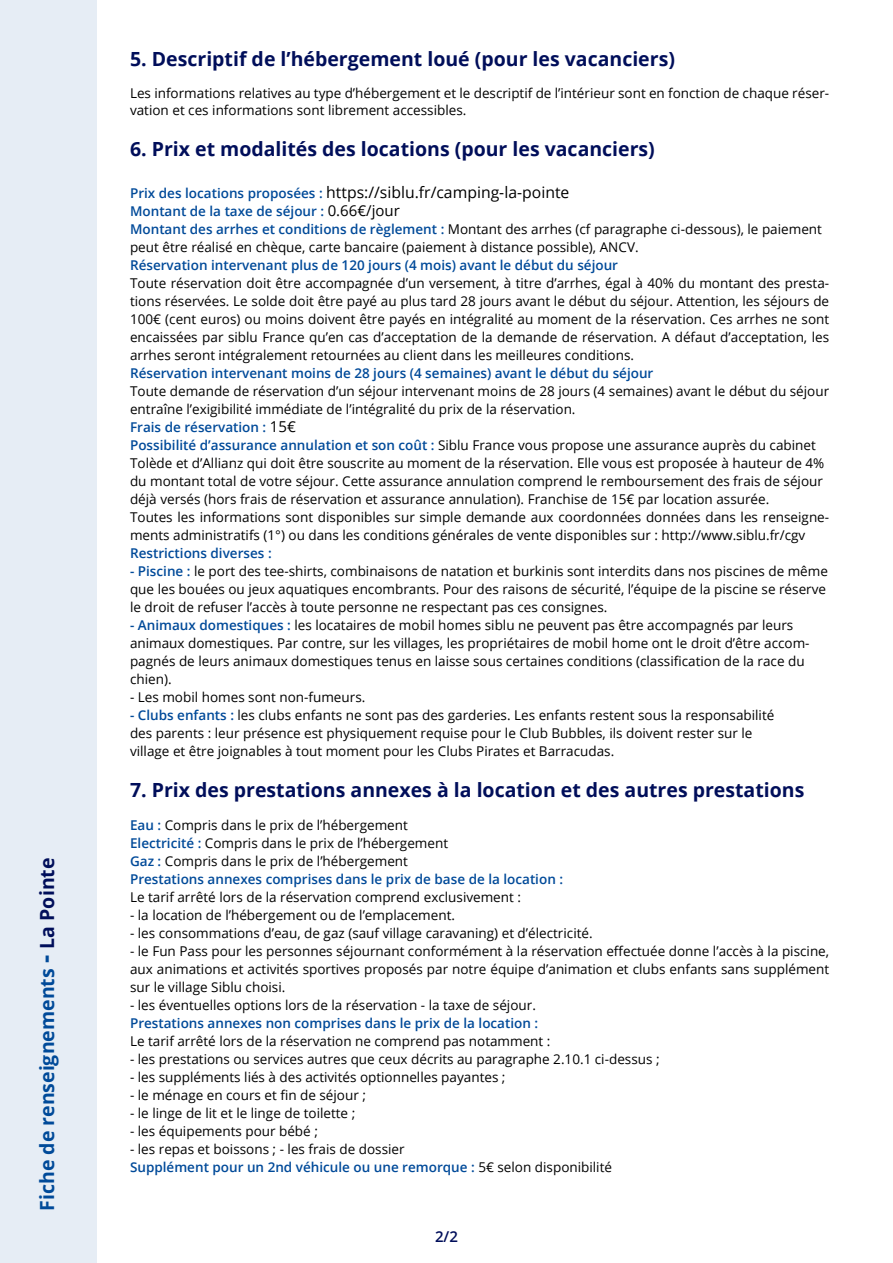
<style>
.page{position:relative;width:893px;height:1263px;background:#fff}
.page>*{position:absolute;margin:0;border:0;box-sizing:border-box;transform-origin:0 0}
.t1{font:700 19.5px "Open Sans";color:#000e5a}
.t2{font:700 19.5px "Open Sans";color:#004a99}
.t3{font:15.75px "Open Sans";color:#000}
.t4{font:600 15px "Open Sans";color:#000e5a}
.t5{font:13.5px/18px "Open Sans";color:#000}
.t6{font:600 13.5px "Open Sans";color:#004a99}
.s1{font-size:25.5px}
.s2{color:#000e5a}
.s3{font-weight:600;font-size:13.5px;color:#004a99}
.s4{font-weight:600;color:#004a99}
.s5{font-size:15px}
</style>
<div class="page">
<div style="left:0;top:0;width:96px;height:1263px;background:#e6edf5"></div>
<h1 class="t2" style="left:33px;top:1211px;width:355px;rotate:-90deg">Fiche de renseignements <span class="s1">-</span> <span class="s2">La Pointe</span></h1>
<h1 class="t1" style="left:130px;top:45px;width:546px">5. Descriptif de l’hébergement loué (pour les vacanciers)</h1>
<p class="t5" style="left:130px;top:85px;width:701px;line-height:16.2px">Les informations relatives au type d’hébergement et le descriptif de l’intérieur sont en fonction de chaque réser&shy;vation et ces informations sont librement accessibles.</p>
<h1 class="t1" style="left:130px;top:135px;width:526px">6. Prix et modalités des locations (pour les vacanciers)</h1>
<p class="t3" style="left:130px;top:181px;width:441px"><span class="s3">Prix des locations proposées :</span> https://siblu.fr/camping-la-pointe</p>
<p class="t5" style="left:130px;top:202px;width:693px"><span class="s4">Montant de la taxe de séjour :</span> <span class="s5">0.66€/jour<br></span><span class="s4">Montant des arrhes et conditions de règlement :</span> Montant des arrhes (cf paragraphe ci-dessous), le paiement peut être réalisé en chèque, carte bancaire (paiement à distance possible), ANCV.</p>
<p class="t6" style="left:130px;top:256px;width:490px">Réservation intervenant plus de 120 jours (4 mois) avant le début du séjour</p>
<p class="t5" style="left:130px;top:274px;width:701px;text-align:justify">Toute réservation doit être accompagnée d’un versement, à titre d’arrhes, égal à 40% du montant des presta&shy;tions réservées. Le solde doit être payé au plus tard 28 jours avant le début du séjour. Attention, les séjours de 100€ (cent euros) ou moins doivent être payés en intégralité au moment de la réservation. Ces arrhes ne sont encaissées par siblu France qu’en cas d’acceptation de la demande de réservation. A défaut d’acceptation, les arrhes seront intégralement retournées au client dans les meilleures conditions.</p>
<p class="t6" style="left:130px;top:364px;width:525px">Réservation intervenant moins de 28 jours (4 semaines) avant le début du séjour</p>
<p class="t5" style="left:130px;top:382px;width:701px">Toute demande de réservation d’un séjour intervenant moins de 28 jours (4 semaines) avant le début du séjour entraîne l’exigibilité immédiate de l’intégralité du prix de la réservation.<br><span class="s4">Frais de réservation :</span> <span class="s5">15€<br></span><span class="s4">Possibilité d’assurance annulation et son coût :</span> Siblu France vous propose une assurance auprès du cabinet Tolède et d’Allianz qui doit être souscrite au moment de la réservation. Elle vous est proposée à hauteur de 4% du montant total de votre séjour. Cette assurance annulation comprend le remboursement des frais de séjour déjà versés (hors frais de réservation et assurance annulation). Franchise de 15€ par location assurée.<br>Toutes les informations sont disponibles sur simple demande aux coordonnées données dans les renseigne&shy;ments administratifs (1°) ou dans les conditions générales de vente disponibles sur : http://www.siblu.fr/cgv</p>
<p class="t6" style="left:130px;top:544px;width:143px">Restrictions diverses :</p>
<p class="t5" style="left:130px;top:562px;width:699px"><span class="s4">- Piscine :</span> le port des tee-shirts, combinaisons de natation et burkinis sont interdits dans nos piscines de même que les bouées ou jeux aquatiques encombrants. Pour des raisons de sécurité, l’équipe de la piscine se réserve le droit de refuser l’accès à toute personne ne respectant pas ces consignes.</p>
<p class="t5" style="left:130px;top:616px;width:681px"><span class="s4">- Animaux domestiques :</span> les locataires de mobil homes siblu ne peuvent pas être accompagnés par leurs animaux domestiques. Par contre, sur les villages, les propriétaires de mobil home ont le droit d’être accom&shy;pagnés de leurs animaux domestiques tenus en laisse sous certaines conditions (classification de la race du chien).</p>
<p class="t5" style="left:130px;top:688px;width:237px">- Les mobil homes sont non-fumeurs.</p>
<p class="t5" style="left:130px;top:706px;width:646px"><span class="s4">- Clubs enfants :</span> les clubs enfants ne sont pas des garderies. Les enfants restent sous la responsabilité des parents : leur présence est physiquement requise pour le Club Bubbles, ils doivent rester sur le village et être joignables à tout moment pour les Clubs Pirates et Barracudas.</p>
<h1 class="t1" style="left:130px;top:776px;width:676px">7. Prix des prestations annexes à la location et des autres prestations</h1>
<p class="t5" style="left:130px;top:815px;width:435px"><span class="s4">Eau :</span> Compris dans le prix de l’hébergement<br><span class="s4">Electricité :</span> Compris dans le prix de l’hébergement<br><span class="s4">Gaz :</span> Compris dans le prix de l’hébergement<br><span class="s4">Prestations annexes comprises dans le prix de base de la location :</span></p>
<p class="t5" style="left:130px;top:887px;width:392px">Le tarif arrêté lors de la réservation comprend exclusivement :</p>
<p class="t5" style="left:130px;top:905px;width:326px">- la location de l’hébergement ou de l’emplacement.</p>
<p class="t5" style="left:130px;top:923px;width:464px">- les consommations d’eau, de gaz (sauf village caravaning) et d’électricité.</p>
<p class="t5" style="left:130px;top:941px;width:701px;text-align:justify">- le Fun Pass pour les personnes séjournant conformément à la réservation effectuée donne l’accès à la piscine, aux animations et activités sportives proposés par notre équipe d’animation et clubs enfants sans supplément sur le village Siblu choisi.</p>
<p class="t5" style="left:130px;top:995px;width:407px">- les éventuelles options lors de la réservation - la taxe de séjour.</p>
<p class="t6" style="left:130px;top:1013px;width:410px">Prestations annexes non comprises dans le prix de la location :</p>
<p class="t5" style="left:130px;top:1031px;width:422px">Le tarif arrêté lors de la réservation ne comprend pas notamment :</p>
<p class="t5" style="left:130px;top:1049px;width:531px">- les prestations ou services autres que ceux décrits au paragraphe 2.10.1 ci-dessus ;</p>
<p class="t5" style="left:130px;top:1067px;width:377px">- les suppléments liés à des activités optionnelles payantes ;</p>
<p class="t5" style="left:130px;top:1085px;width:237px">- le ménage en cours et fin de séjour ;</p>
<p class="t5" style="left:130px;top:1103px;width:227px">- le linge de lit et le linge de toilette ;</p>
<p class="t5" style="left:130px;top:1121px;width:189px">- les équipements pour bébé ;</p>
<p class="t5" style="left:130px;top:1139px;width:483px">- les repas et boissons ; - les frais de dossier<br><span class="s4">Supplément pour un 2nd véhicule ou une remorque :</span> 5€ selon disponibilité</p>
<p class="t4" style="left:435px;top:1226px;width:24px">2/2</p>
</div>
